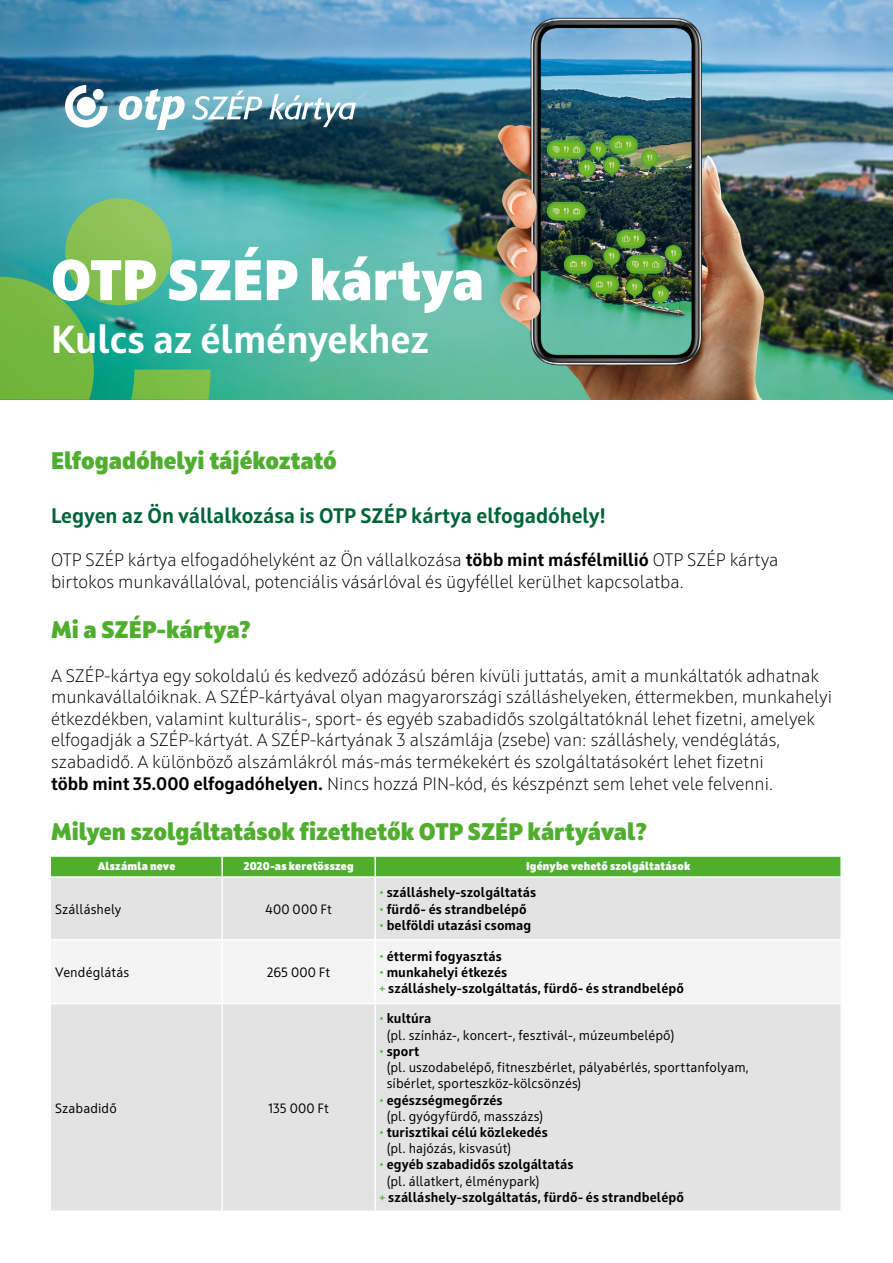
<style>
.page{position:relative;width:893px;height:1263px;background:#fff}
.page>*{position:absolute;margin:0;border:0;box-sizing:border-box;transform-origin:0 0}
.t1{font:800 57px "Squad";color:#fff}
.t2{font:700 39px "Squad";color:#fff}
.t3{font:800 24px "Squad";color:#50ae2f}
.t4{font:700 21px "Squad";color:#006438}
.t5{font:300 18px/21.6px "Squad";color:#000}
.t6{font:13.5px/16.2px "Squad";letter-spacing:.005em;color:#000}
.t7{font:700 13.5px/16.2px "Squad";letter-spacing:.01em;color:#000}
.t8{font:800 11.25px "Squad";letter-spacing:.02em;color:#fff}
.s1{font-weight:700}
.s2{font-weight:400;color:#50ae2f}
.s3{color:#50ae2f}
.s4{font-weight:400}
</style>
<div class="page">
<img style="left:0;top:0;width:893px;height:400px">
<svg style="left:210px;top:355px;width:217px;height:45px;background:#4db797"></svg>
<svg style="left:0;top:198px;width:210px;height:202px;background:#58b374"></svg>
<div style="left:51px;top:878px;width:789px;height:332px;background:#e3e3e3"></div>
<div style="left:51px;top:940px;width:789px;height:63px;background:#f4f4f4"></div>
<div style="left:51px;top:857px;width:790px;height:19px;background:#50ae2f"></div>
<hr style="left:221px;top:878px;width:2px;height:61px;background:#fff">
<hr style="left:51px;top:939px;width:171px;height:1px;background:#fff">
<hr style="left:222px;top:939px;width:153px;height:1px;background:#fff">
<hr style="left:221px;top:940px;width:2px;height:63px;background:#fff">
<hr style="left:51px;top:1003px;width:171px;height:1px;background:#fff">
<hr style="left:222px;top:1003px;width:153px;height:1px;background:#fff">
<hr style="left:221px;top:1004px;width:2px;height:206px;background:#fff">
<hr style="left:375px;top:939px;width:467px;height:1px;background:#fff">
<hr style="left:375px;top:1003px;width:467px;height:1px;background:#fff">
<hr style="left:374px;top:878px;width:2px;height:61px;background:#fff">
<hr style="left:374px;top:940px;width:2px;height:63px;background:#fff">
<hr style="left:374px;top:1004px;width:2px;height:206px;background:#fff">
<svg style="left:65px;top:85px;width:291px;height:45px"></svg>
<h1 class="t1" style="left:51px;top:243px;width:434px">OTP SZÉP kártya</h1>
<h2 class="t2" style="left:51px;top:314px;width:379px">Kulcs az élményekhez</h2>
<h3 class="t3" style="left:51px;top:445px;width:287px">Elfogadóhelyi tájékoztató</h3>
<p class="t4" style="left:51px;top:502px;width:556px">Legyen az Ön vállalkozása is OTP SZÉP kártya elfogadóhely!</p>
<p class="t5" style="left:51px;top:549px;width:729px">OTP SZÉP kártya elfogadóhelyként az Ön vállalkozása <span class="s1">több mint másfélmillió</span> OTP SZÉP kártya birtokos munkavállalóval, potenciális vásárlóval és ügyféllel kerülhet kapcsolatba.</p>
<h3 class="t3" style="left:51px;top:614px;width:201px">Mi a SZÉP-kártya?</h3>
<p class="t5" style="left:51px;top:665px;width:782px">A SZÉP-kártya egy sokoldalú és kedvező adózású béren kívüli juttatás, amit a munkáltatók adhatnak munkavállalóiknak. A SZÉP-kártyával olyan magyarországi szálláshelyeken, éttermekben, munkahelyi étkezdékben, valamint kulturális-, sport- és egyéb szabadidős szolgáltatóknál lehet fizetni, amelyek elfogadják a SZÉP-kártyát. A SZÉP-kártyának 3 alszámlája (zsebe) van: szálláshely, vendéglátás, szabadidő. A különböző alszámlákról más-más termékekért és szolgáltatásokért lehet fizetni<br><span class="s1">több mint 35.000 elfogadóhelyen.</span> Nincs hozzá PIN-kód, és készpénzt sem lehet vele felvenni.</p>
<h3 class="t3" style="left:51px;top:816px;width:597px">Milyen szolgáltatások fizethetők OTP SZÉP kártyával?</h3>
<p class="t8" style="left:98px;top:858px;width:79px">Alszámla neve</p>
<p class="t8" style="left:244px;top:858px;width:111px">2020-as keretösszeg</p>
<p class="t8" style="left:526px;top:858px;width:166px">Igénybe vehető szolgáltatások</p>
<p class="t6" style="left:55px;top:901px;width:67px">Szálláshely</p>
<p class="t6" style="left:266px;top:901px;width:68px">400 000 Ft</p>
<p class="t7" style="left:379px;top:884px;width:158px"><span class="s2">•</span> szálláshely-szolgáltatás</p>
<p class="t7" style="left:379px;top:901px;width:149px"><span class="s2">•</span> fürdő- és strandbelépő</p>
<p class="t7" style="left:379px;top:917px;width:153px"><span class="s2">•</span> belföldi utazási csomag</p>
<p class="t6" style="left:55px;top:964px;width:76px">Vendéglátás</p>
<p class="t6" style="left:267px;top:964px;width:64px">265 000 Ft</p>
<p class="t6" style="left:55px;top:1100px;width:63px">Szabadidő</p>
<p class="t6" style="left:269px;top:1100px;width:62px">135 000 Ft</p>
<p class="t7" style="left:379px;top:948px;width:124px"><span class="s2">•</span> éttermi fogyasztás</p>
<p class="t7" style="left:379px;top:964px;width:306px"><span class="s2">•</span> munkahelyi étkezés<br><span class="s2">+</span> szálláshely-szolgáltatás, fürdő- és strandbelépő</p>
<p class="t6" style="left:387px;top:1011px;width:289px;text-indent:-7px"><span class="s3">•</span> <span class="s1">kultúra<br></span>(pl. színház-, koncert-, fesztivál-, múzeumbelépő)</p>
<p class="t6" style="left:387px;top:1043px;width:364px;text-indent:-7px"><span class="s3">•</span> <span class="s1">sport<br></span>(pl. uszodabelépő, fitneszbérlet, pályabérlés, sporttanfolyam, síbérlet, sporteszköz-kölcsönzés)</p>
<p class="t6" style="left:387px;top:1092px;width:158px;text-indent:-7px"><span class="s3">•</span> <span class="s1">egészségmegőrzés<br></span>(pl. gyógyfürdő, masszázs)</p>
<p class="t7" style="left:387px;top:1124px;width:163px;text-indent:-7px"><span class="s2">•</span> turisztikai célú közlekedés <span class="s4">(pl. hajózás, kisvasút)</span></p>
<p class="t7" style="left:379px;top:1156px;width:196px"><span class="s2">•</span> egyéb szabadidős szolgáltatás</p>
<p class="t6" style="left:387px;top:1173px;width:154px">(pl. állatkert, élménypark)</p>
<p class="t7" style="left:379px;top:1189px;width:306px"><span class="s2">+</span> szálláshely-szolgáltatás, fürdő- és strandbelépő</p>
</div>
